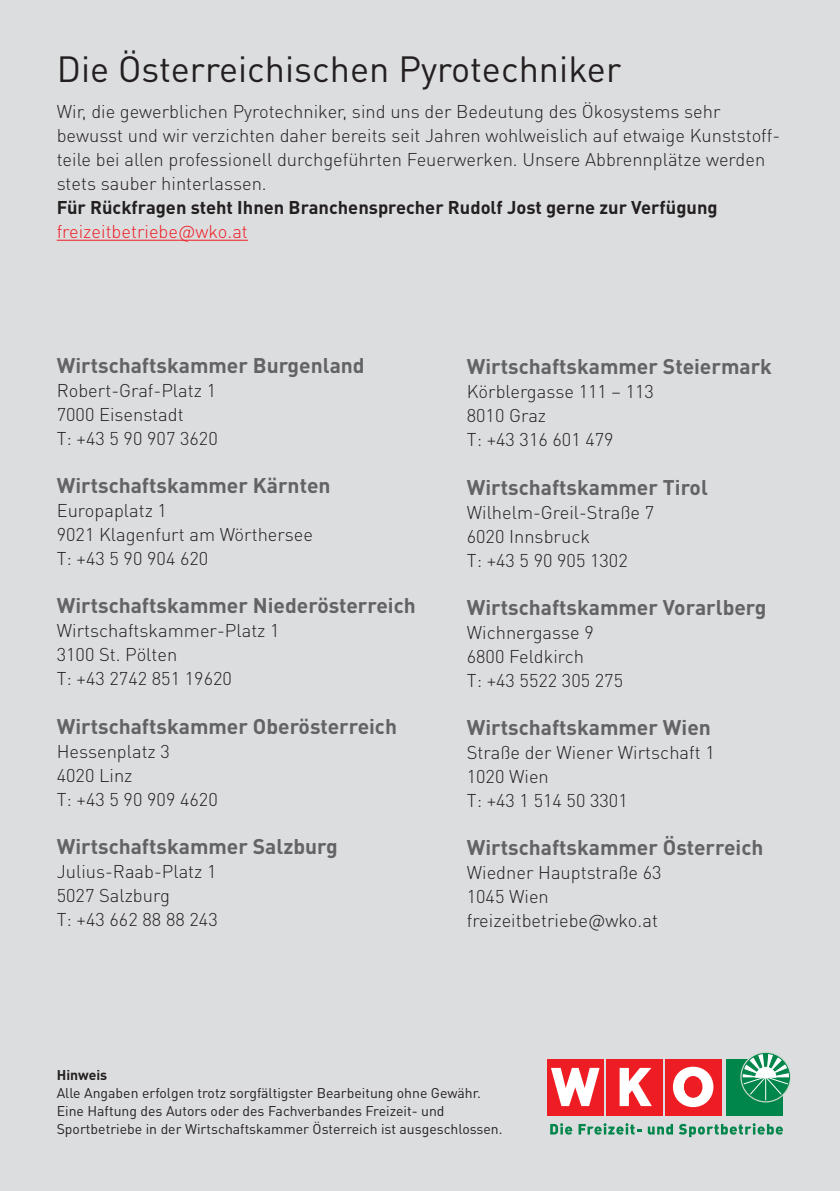
<style>
.page{position:relative;width:840px;height:1191px;background:#fff}
.page>*{position:absolute;margin:0;border:0;box-sizing:border-box;transform-origin:0 0}
.t1{font:36px "DIN Pro";color:#231f20}
.t2{font:700 21px "DIN Pro";color:#636366}
.t3{font:300 18.2px/24px "DIN Pro";color:#231f20}
.t4{font:700 18.2px "DIN Pro";color:#231f20}
.t5{font:300 18.2px "DIN Pro";color:#ee1d23}
.t6{font:14px/18px "DIN Pro";color:#231f20}
.t7{font:700 14px "DIN Pro";color:#231f20}
</style>
<div class="page">
<div style="left:0;top:0;width:839px;height:1191px;background:#dcdddf"></div>
<hr style="left:839px;top:545px;width:1px;height:101px;background:#dcdddf">
<hr style="left:57px;top:240px;width:191px;height:1px;background:#ee1d23">
<div style="left:664px;top:1059px;width:56px;height:56px;background:#ee1d23"></div>
<div style="left:605px;top:1059px;width:57px;height:56px;background:#ee1d23"></div>
<svg style="left:619px;top:1068px;width:32px;height:38px"></svg>
<div style="left:547px;top:1059px;width:56px;height:56px;background:#ee1d23"></div>
<svg style="left:551px;top:1067px;width:48px;height:39px"></svg>
<svg style="left:673px;top:1066px;width:40px;height:41px"></svg>
<div style="left:684px;top:1076px;width:17px;height:21px;background:#ee1d23;border-radius:50%"></div>
<div style="left:683px;top:1076px;width:19px;height:21px;border:1px solid #ee1d23;border-radius:50%"></div>
<div style="left:726px;top:1059px;width:56px;height:56px;background:#00854a"></div>
<svg style="left:550px;top:1123px;width:22px;height:11px"></svg>
<svg style="left:578px;top:1123px;width:63px;height:11px"></svg>
<svg style="left:647px;top:1124px;width:25px;height:10px"></svg>
<svg style="left:678px;top:1123px;width:104px;height:14px"></svg>
<svg style="left:740px;top:1053px;width:50px;height:48px"></svg>
<h1 class="t1" style="left:57px;top:45px;width:565px">Die Österreichischen Pyrotechniker</h1>
<p class="t3" style="left:57px;top:98px;width:724px">Wir, die gewerblichen Pyrotechniker, sind uns der Bedeutung des Ökosystems sehr bewusst und wir verzichten daher bereits seit Jahren wohlweislich auf etwaige Kunststoff&shy;teile bei allen professionell durchgeführten Feuerwerken. Unsere Abbrennplätze werden stets sauber hinterlassen.</p>
<p class="t4" style="left:57px;top:195px;width:662px">Für Rückfragen steht Ihnen Branchensprecher Rudolf Jost gerne zur Verfügung</p>
<p class="t5" style="left:57px;top:219px;width:192px">freizeitbetriebe@wko.at</p>
<p class="t2" style="left:57px;top:351px;width:309px">Wirtschaftskammer Burgenland</p>
<p class="t3" style="left:57px;top:378px;width:162px">Robert-Graf-Platz 1<br>7000 Eisenstadt<br>T: +43 5 90 907 3620</p>
<p class="t2" style="left:57px;top:471px;width:275px">Wirtschaftskammer Kärnten</p>
<p class="t3" style="left:57px;top:498px;width:258px">Europaplatz 1<br>9021 Klagenfurt am Wörthersee<br>T: +43 5 90 904 620</p>
<p class="t2" style="left:57px;top:591px;width:360px">Wirtschaftskammer Niederösterreich</p>
<p class="t3" style="left:57px;top:618px;width:224px">Wirtschaftskammer-Platz 1<br>3100 St. Pölten<br>T: +43 2742 851 19620</p>
<p class="t2" style="left:57px;top:711px;width:341px">Wirtschaftskammer Oberösterreich</p>
<p class="t3" style="left:57px;top:738px;width:162px">Hessenplatz 3<br>4020 Linz<br>T: +43 5 90 909 4620</p>
<p class="t2" style="left:57px;top:831px;width:282px">Wirtschaftskammer Salzburg</p>
<p class="t3" style="left:57px;top:858px;width:162px">Julius-Raab-Platz 1<br>5027 Salzburg<br>T: +43 662 88 88 243</p>
<p class="t2" style="left:466px;top:352px;width:306px">Wirtschaftskammer Steiermark</p>
<p class="t3" style="left:466px;top:379px;width:188px">Körblergasse 111 – 113<br>8010 Graz<br>T: +43 316 601 479</p>
<p class="t2" style="left:466px;top:472px;width:242px">Wirtschaftskammer Tirol</p>
<p class="t3" style="left:466px;top:499px;width:189px">Wilhelm-Greil-Straße 7<br>6020 Innsbruck<br>T: +43 5 90 905 1302</p>
<p class="t2" style="left:466px;top:592px;width:301px">Wirtschaftskammer Vorarlberg</p>
<p class="t3" style="left:466px;top:619px;width:158px">Wichnergasse 9<br>6800 Feldkirch<br>T: +43 5522 305 275</p>
<p class="t2" style="left:466px;top:712px;width:245px">Wirtschaftskammer Wien</p>
<p class="t3" style="left:466px;top:739px;width:249px">Straße der Wiener Wirtschaft 1<br>1020 Wien<br>T: +43 1 514 50 3301</p>
<p class="t2" style="left:466px;top:832px;width:298px">Wirtschaftskammer Österreich</p>
<p class="t3" style="left:466px;top:859px;width:196px">Wiedner Hauptstraße 63<br>1045 Wien freizeitbetriebe@wko.at</p>
<p class="t7" style="left:57px;top:1065px;width:52px">Hinweis</p>
<p class="t6" style="left:57px;top:1083px;width:447px">Alle Angaben erfolgen trotz sorgfältigster Bearbeitung ohne Gewähr.<br>Eine Haftung des Autors oder des Fachverbandes Freizeit- und<br>Sportbetriebe in der Wirtschaftskammer Österreich ist ausgeschlossen.</p>
</div>
